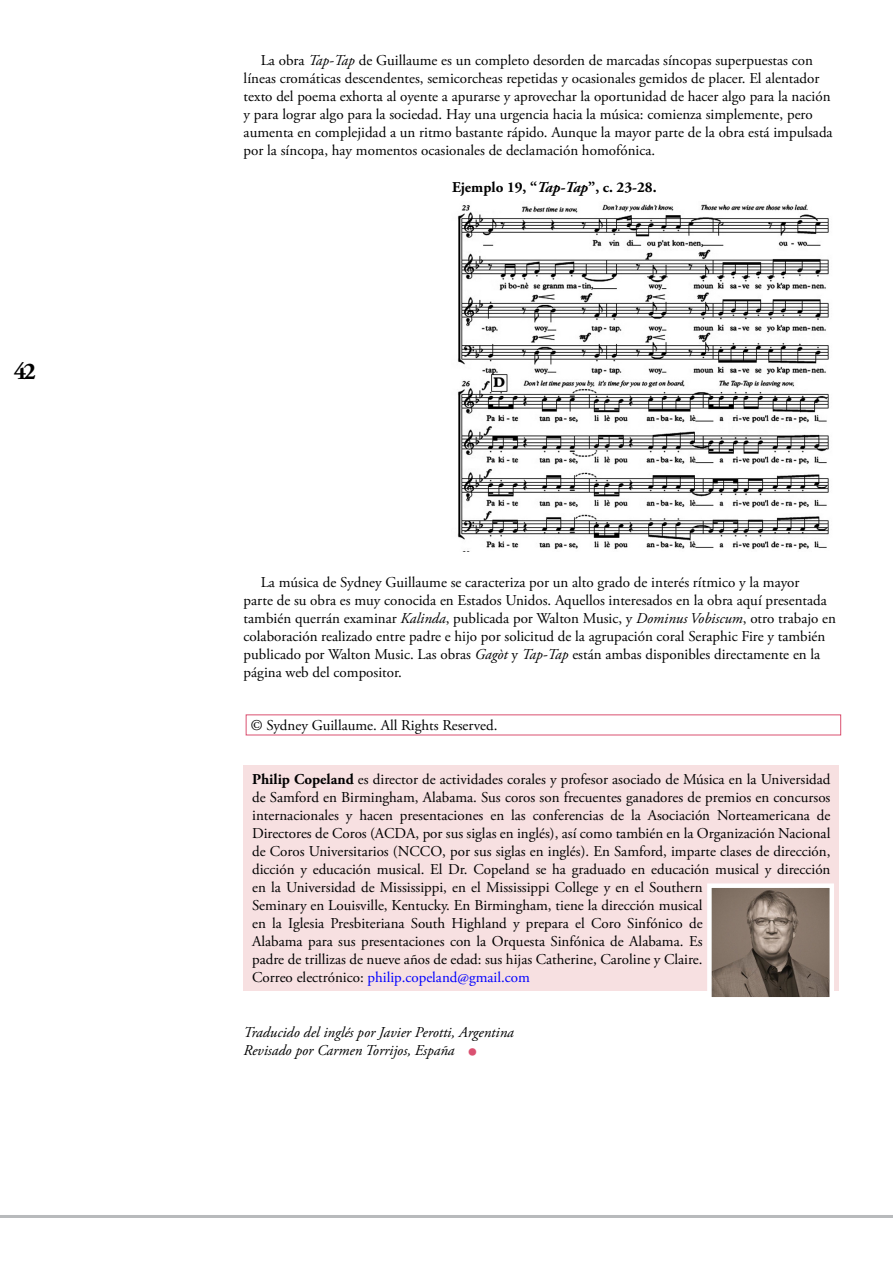
<style>
.page{position:relative;width:893px;height:1263px;background:#fff}
.page>*{position:absolute;margin:0;border:0;box-sizing:border-box;transform-origin:0 0}
.t1{font:700 24px "Adobe Garamond Pro";color:#000}
.TextIntended{font:15px/18px "Adobe Garamond Pro";color:#000}
.t2{font:italic 15px "Adobe Garamond Pro";color:#000}
.t3{font:700 15px "Adobe Garamond Pro";color:#000}
.s1{font-style:italic}
.s2{font-weight:700}
.s3{color:#00f}
.s4{font-size:27px;color:#da5171}
</style>
<div class="page">
<hr style="left:0;top:1215px;width:893px;height:3px;background:#b8babc">
<img style="left:457px;top:204px;width:372px;height:346px">
<div style="left:244px;top:765px;width:595px;height:226px;background:#f7e0e1"></div>
<img style="left:712px;top:888px;width:117px;height:108px">
<div style="left:707px;top:883px;width:127px;height:118px;border:4px solid #fff"></div>
<p class="t1" style="left:14px;top:357px;width:24px">42</p>
<p class="TextIntended" style="left:244px;top:52px;width:591px;text-indent:17px">La obra <span class="s1">Tap-Tap</span> de Guillaume es un completo desorden de marcadas síncopas superpuestas con líneas cromáticas descendentes, semicorcheas repetidas y ocasionales gemidos de placer. El alentador texto del poema exhorta al oyente a apurarse y aprovechar la oportunidad de hacer algo para la nación y para lograr algo para la sociedad. Hay una urgencia hacia la música: comienza simplemente, pero aumenta en complejidad a un ritmo bastante rápido. Aunque la mayor parte de la obra está impulsada por la síncopa, hay momentos ocasionales de declamación homofónica.</p>
<p class="t3" style="left:452px;top:179px;width:206px">Ejemplo 19, “<span class="s1">Tap-Tap</span>”, c. 23-28.</p>
<p class="TextIntended" style="left:244px;top:574px;width:594px;text-indent:17px">La música de Sydney Guillaume se caracteriza por un alto grado de interés rítmico y la mayor<br>parte de su obra es muy conocida en Estados Unidos. Aquellos interesados en la obra aquí presentada también querrán examinar <span class="s1">Kalinda</span>, publicada por Walton Music, y <span class="s1">Dominus Vobiscum</span>, otro trabajo en colaboración realizado entre padre e hijo por solicitud de la agrupación coral Seraphic Fire y también publicado por Walton Music. Las obras <span class="s1">Gagòt</span> y <span class="s1">Tap-Tap</span> están ambas disponibles directamente en la página web del compositor.</p>
<p class="TextIntended" style="left:251px;top:717px;width:248px">© Sydney Guillaume. All Rights Reserved.</p>
<p class="TextIntended" style="left:252px;top:771px;width:580px"><span class="s2">Philip Copeland</span> es director de actividades corales y profesor asociado de Música en la Universidad de Samford en Birmingham, Alabama. Sus coros son frecuentes ganadores de premios en concursos internacionales y hacen presentaciones en las conferencias de la Asociación Norteamericana de Directores de Coros (ACDA, por sus siglas en inglés), así como también en la Organización Nacional de Coros Universitarios (NCCO, por sus siglas en inglés). En Samford, imparte clases de dirección, dicción y educación musical. El Dr. Copeland se ha graduado en educación musical y dirección en la Universidad de Mississippi, en el Mississippi College y en el Southern<br>Seminary en Louisville, Kentucky. En Birmingham, tiene la dirección musical<br>en la Iglesia Presbiteriana South Highland y prepara el Coro Sinfónico de<br>Alabama para sus presentaciones con la Orquesta Sinfónica de Alabama. Es<br>padre de trillizas de nueve años de edad: sus hijas Catherine, Caroline y Claire.<br>Correo electrónico: <span class="s3">philip.copeland@gmail.com</span></p>
<p class="t2" style="left:244px;top:1023px;width:272px">Traducido del inglés por Javier Perotti, Argentina</p>
<p class="t2" style="left:244px;top:1041px;width:234px">Revisado por Carmen Torrijos, España <span class="s4">•</span></p>
</div>
